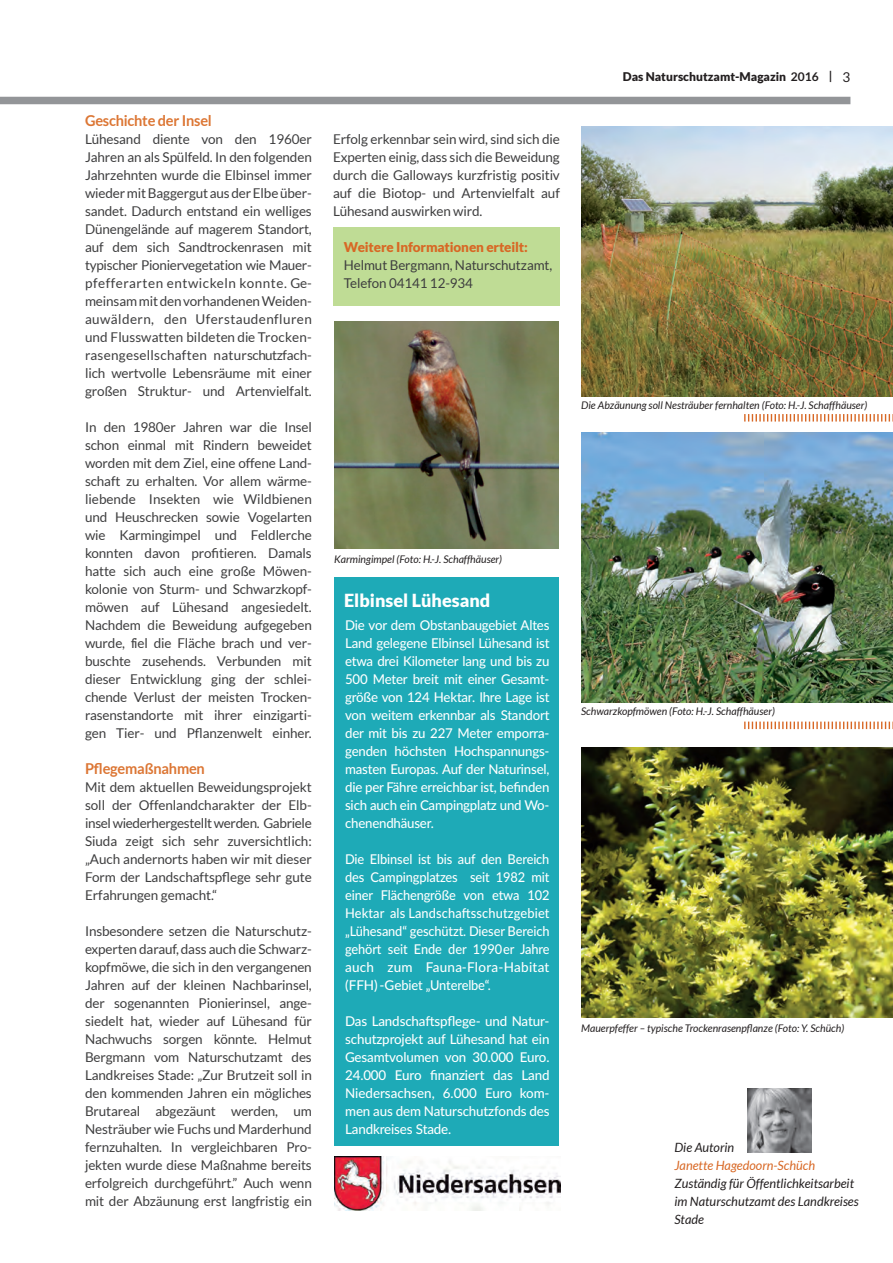
<style>
.page{position:relative;width:893px;height:1263px;background:#fff}
.page>*{position:absolute;margin:0;border:0;box-sizing:border-box;transform-origin:0 0}
.t1{font:900 18px "Lato";color:#fff}
.t2{font:700 15px "Lato";letter-spacing:-.015em;color:#dc7634}
.t3{font:13.5px/18px "Lato";letter-spacing:-.01em;color:#3e3e3f;text-align:justify}
.t4{font:500 13.5px/18px "Lato";letter-spacing:-.01em;color:#fff;text-align:justify}
.t5{font:500 13.5px/18px "Lato";letter-spacing:-.01em;color:#fff;text-align:justify;scale:.95 1}
.t6{font:900 13.5px "Lato";letter-spacing:-.01em;color:#d86825}
.t7{font:italic 12.75px/18px "Lato";color:#231f20}
.t8{font:italic 12.75px "Lato";color:#d86825}
.t9{font:900 12px "Lato";color:#231f20}
.t10{font:italic 10.5px "Lato";color:#231f20}
.s1{font-weight:700}
.s2{font-weight:400;font-size:13.5px}
</style>
<div class="page">
<div style="left:0;top:97px;width:850px;height:7px;background:#939598"></div>
<div style="left:335px;top:578px;width:224px;height:568px;background:#1eaab7"></div>
<div style="left:333px;top:228px;width:226px;height:78px;background:#bfdc95"></div>
<svg style="left:744px;top:414px;width:149px;height:8px"></svg>
<img style="left:581px;top:126px;width:312px;height:270px">
<img style="left:334px;top:321px;width:225px;height:228px">
<img style="left:581px;top:432px;width:312px;height:270px">
<svg style="left:744px;top:722px;width:149px;height:7px"></svg>
<img style="left:581px;top:747px;width:312px;height:270px">
<img style="left:747px;top:1088px;width:65px;height:64px">
<img style="left:334px;top:1156px;width:226px;height:55px">
<p class="t2" style="left:85px;top:112px;width:128px">Geschichte der Insel</p>
<p class="t3" style="left:85px;top:130px;width:228px">Lühesand diente von den 1960er Jahren an als Spülfeld. In den folgenden Jahrzehnten wurde die Elbinsel immer wieder mit Baggergut aus der Elbe über&shy;sandet. Dadurch entstand ein welliges Dünengelände auf magerem Standort, auf dem sich Sandtrockenrasen mit typischer Pioniervegetation wie Mauer&shy;pfefferarten entwickeln konnte. Ge&shy;meinsam mit den vorhandenen Weiden&shy;auwäldern, den Uferstaudenfluren und Flusswatten bildeten die Trocken&shy;rasengesellschaften naturschutzfach&shy;lich wertvolle Lebensräume mit einer großen Struktur- und Artenvielfalt.</p>
<p class="t3" style="left:85px;top:418px;width:228px">In den 1980er Jahren war die Insel schon einmal mit Rindern beweidet worden mit dem Ziel, eine offene Land&shy;schaft zu erhalten. Vor allem wärme&shy;liebende Insekten wie Wildbienen und Heuschrecken sowie Vogelarten wie Karmingimpel und Feldlerche konnten davon profitieren. Damals hatte sich auch eine große Möwen&shy;kolonie von Sturm- und Schwarzkopf&shy;möwen auf Lühesand angesiedelt.<br>Nachdem die Beweidung aufgegeben wurde, f iel die Fläche brach und ver&shy;buschte zusehends. Verbunden mit dieser Entwicklung ging der schlei&shy;chende Verlust der meisten Trocken&shy;rasenstandorte mit ihrer einzigarti&shy;gen Tier- und Pflanzenwelt einher.</p>
<p class="t2" style="left:85px;top:760px;width:121px">Pflegemaßnahmen</p>
<p class="t3" style="left:85px;top:778px;width:228px">Mit dem aktuellen Beweidungsprojekt soll der Offenlandcharakter der Elb&shy;insel wiederhergestellt werden. Gabriele Siuda zeigt sich sehr zuversichtlich: „Auch andernorts haben wir mit dieser Form der Landschaftspflege sehr gute Erfahrungen gemacht.“</p>
<p class="t3" style="left:85px;top:922px;width:228px">Insbesondere setzen die Naturschutz&shy;experten darauf, dass auch die Schwarz&shy;kopfmöwe, die sich in den vergangenen Jahren auf der kleinen Nachbarinsel, der sogenannten Pionierinsel, ange&shy;siedelt hat, wieder auf Lühesand für Nachwuchs sorgen könnte. Helmut Bergmann vom Naturschutzamt des Landkreises Stade: „Zur Brutzeit soll in den kommenden Jahren ein mögliches Brutareal abgezäunt werden, um Nesträuber wie Fuchs und Marderhund fernzuhalten. In vergleichbaren Pro&shy;jekten wurde diese Maßnahme bereits erfolgreich durchgeführt.” Auch wenn mit der Abzäunung erst langfristig ein</p>
<p class="t3" style="left:333px;top:130px;width:228px">Erfolg erkennbar sein wird, sind sich die Experten einig, dass sich die Beweidung durch die Galloways kurzfristig positiv auf die Biotop- und Artenvielfalt auf Lühesand auswirken wird.</p>
<p class="t6" style="left:344px;top:239px;width:186px">Weitere Informationen erteilt:</p>
<p class="t3" style="left:344px;top:256px;width:210px">Helmut Bergmann, Naturschutzamt,<br>Telefon 04141 12-934</p>
<p class="t9" style="left:623px;top:69px;width:229px">Das Naturschutzamt-Magazin <span class="s1">2016 |</span> <span class="s2">3</span></p>
<p class="t10" style="left:581px;top:399px;width:288px">Die Abzäunung soll Nesträuber fernhalten (Foto: H.-J. Schaffhäuser)</p>
<p class="t10" style="left:334px;top:553px;width:169px">Karmingimpel (Foto: H.-J. Schaffhäuser)</p>
<h1 class="t1" style="left:344px;top:589px;width:148px">Elbinsel Lühesand</h1>
<p class="t4" style="left:345px;top:616px;width:206px">Die vor dem Obstanbaugebiet Altes Land gelegene Elbinsel Lühesand ist etwa drei Kilometer lang und bis zu 500 Meter breit mit einer Gesamt&shy;größe von 124 Hektar. Ihre Lage ist von weitem erkennbar als Standort der mit bis zu 227 Meter emporra&shy;genden höchsten Hochspannungs&shy;masten Europas. Auf der Naturinsel, die per Fähre erreichbar ist, befinden sich auch ein Campingplatz und Wo&shy;chenendhäuser.</p>
<p class="t5" style="left:345px;top:850px;width:217px">Die Elbinsel ist bis auf den Bereich des Campingplatzes seit 1982 mit einer Flächengröße von etwa 102<br>Hektar als Landschaftsschutzgebiet „Lühesand“ geschützt. Dieser Bereich gehört seit Ende der 1990er Jahre auch zum Fauna-Flora-Habitat (FFH)-Gebiet „Unterelbe“.</p>
<p class="t4" style="left:345px;top:1012px;width:206px">Das Landschaftspflege- und Natur&shy;schutzprojekt auf Lühesand hat ein Gesamtvolumen von 30.000 Euro.<br>24.000 Euro finanziert das Land Niedersachsen, 6.000 Euro kom&shy;men aus dem Naturschutzfonds des Landkreises Stade.</p>
<p class="t10" style="left:581px;top:705px;width:195px">Schwarzkopfmöwen (Foto: H.-J. Schaffhäuser)</p>
<p class="t10" style="left:581px;top:1022px;width:265px">Mauerpfeffer – typische Trockenrasenpflanze (Foto: Y. Schüch)</p>
<p class="t7" style="left:674px;top:1139px;width:61px">Die Autorin</p>
<p class="t8" style="left:674px;top:1158px;width:142px">Janette Hagedoorn-Schüch</p>
<p class="t7" style="left:674px;top:1175px;width:186px">Zuständig für Öffentlichkeitsarbeit im Naturschutzamt des Landkreises<br>Stade</p>
</div>
